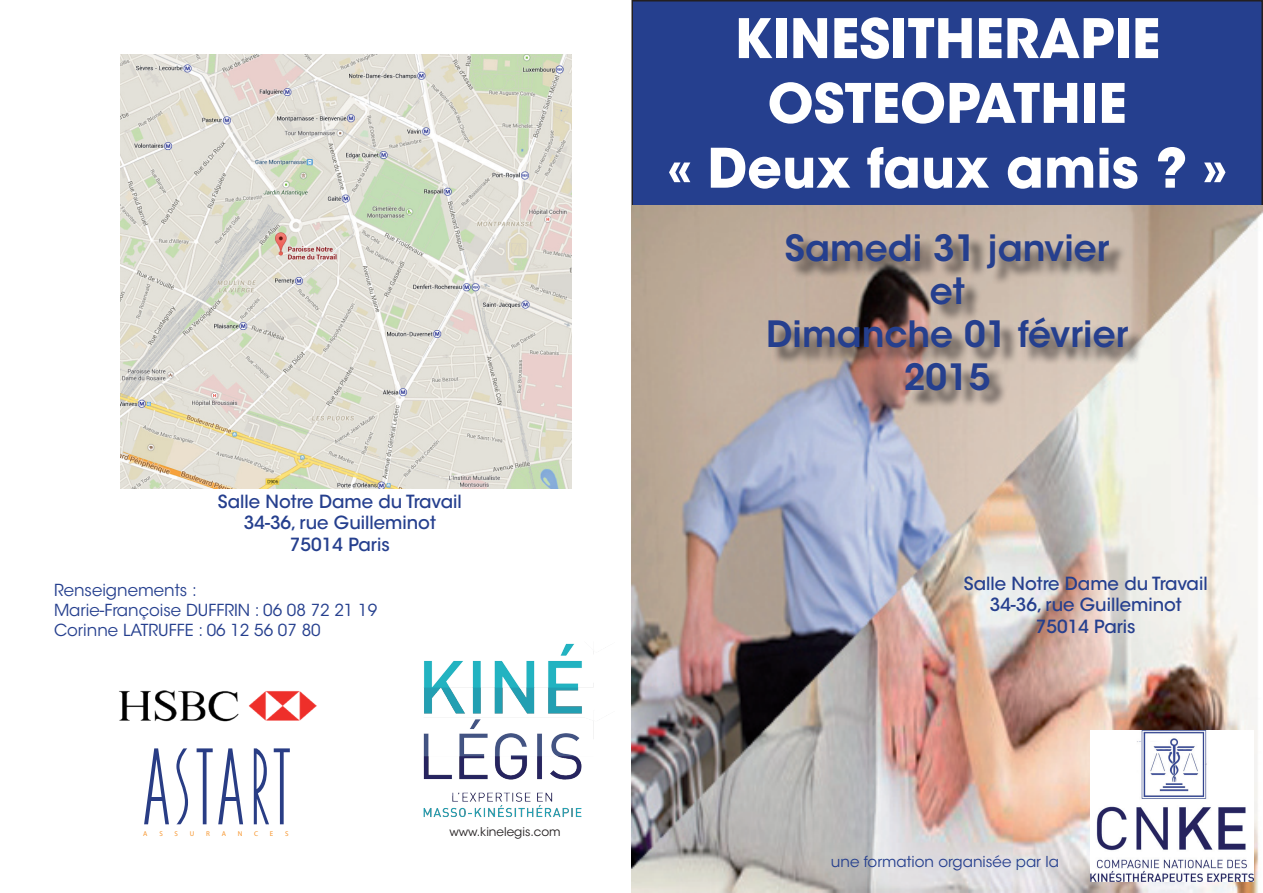
<style>
.page{position:relative;width:1263px;height:893px;background:#fff}
.page>*{position:absolute;margin:0;border:0;box-sizing:border-box;transform-origin:0 0}
.t1{font:700 54px/64.8px "ITC Avant Garde Std";color:#fff;text-align:center}
.t2{font:600 36px/43.2px "ITC Avant Garde Std";color:#253f8e;text-align:center}
.t3{font:500 18px/21.6px "ITC Avant Garde Std";color:#253f8e;text-align:center}
.t4{font:16.5px/19.8px "ITC Avant Garde Std";color:#253f8e}
.t5{font:15px "ITC Avant Garde Std";color:#253f8e}
.t6{font:12px "ITC Avant Garde Std";color:#231f20}
.t7{font:7.05px "Myriad Pro";color:#f7952c}
</style>
<div class="page">
<div style="left:632px;top:1px;width:630px;height:891px;background:#253f8e"></div>
<img style="left:631px;top:205px;width:632px;height:688px">
<img style="left:1090px;top:730px;width:163px;height:151px">
<div style="left:771px;top:235px;width:492px;height:197px;background:#231f20;opacity:.75"></div>
<img style="left:423px;top:643px;width:171px;height:174px">
<img style="left:119px;top:690px;width:198px;height:92px">
<img style="left:120px;top:54px;width:451px;height:435px">
<svg style="left:176px;top:748px;width:12px;height:76px"></svg>
<svg style="left:144px;top:748px;width:25px;height:76px"></svg>
<svg style="left:197px;top:748px;width:46px;height:76px"></svg>
<svg style="left:254px;top:748px;width:36px;height:76px"></svg>
<hr style="left:148px;top:797px;width:17px;height:3px;background:#293d85">
<hr style="left:223px;top:797px;width:16px;height:3px;background:#293d85">
<p class="t3" style="left:218px;top:490px;width:245px">Salle Notre Dame du Travail<br>34-36, rue Guilleminot<br>75014 Paris</p>
<p class="t4" style="left:54px;top:580px;width:325px">Renseignements :<br>Marie-Françoise DUFFRIN : 06 08 72 21 19<br>Corinne LATRUFFE : 06 12 56 07 80</p>
<p class="t7" style="left:143px;top:829px;width:6px">A</p>
<p class="t7" style="left:159px;top:829px;width:5px">S</p>
<p class="t7" style="left:175px;top:829px;width:5px">S</p>
<p class="t7" style="left:190px;top:829px;width:6px">U</p>
<p class="t7" style="left:206px;top:829px;width:5px">R</p>
<p class="t7" style="left:222px;top:829px;width:6px">A</p>
<p class="t7" style="left:238px;top:829px;width:6px">N</p>
<p class="t7" style="left:254px;top:829px;width:6px">C</p>
<p class="t7" style="left:270px;top:829px;width:5px">E</p>
<p class="t7" style="left:285px;top:829px;width:5px">S</p>
<p class="t6" style="left:449px;top:824px;width:113px">www.kinelegis.com</p>
<h1 class="t1" style="left:668px;top:6px;width:561px">KINESITHERAPIE<br>OSTEOPATHIE<br>« Deux faux amis ? »</h1>
<h2 class="t2" style="left:766px;top:226px;width:363px">Samedi 31 janvier et<br>Dimanche 01 février<br>2015</h2>
<p class="t3" style="left:964px;top:572px;width:245px">Salle Notre Dame du Travail<br>34-36, rue Guilleminot<br>75014 Paris</p>
<p class="t5" style="left:831px;top:852px;width:230px">une formation organisée par la</p>
</div>
